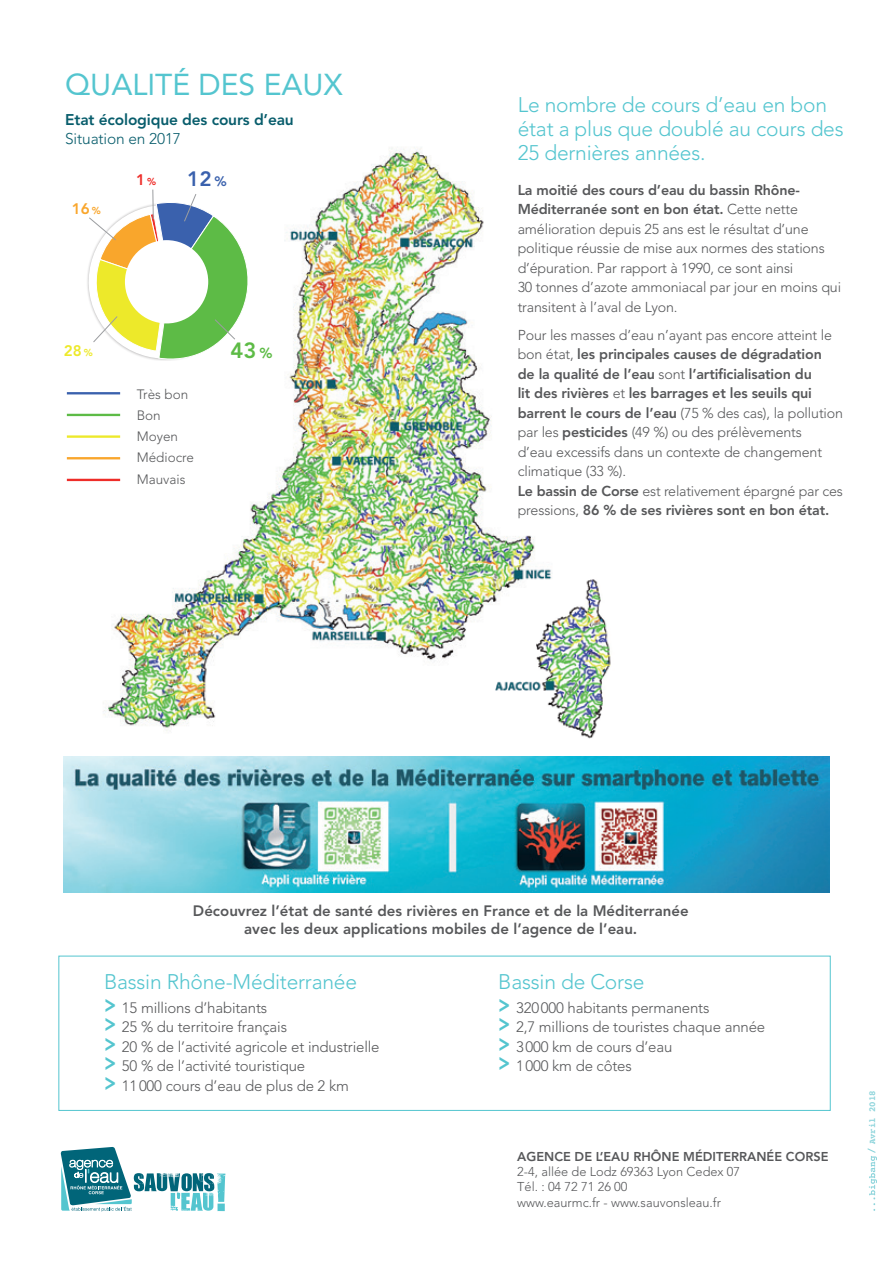
<style>
.page{position:relative;width:893px;height:1263px;background:#fff}
.page>*{position:absolute;margin:0;border:0;box-sizing:border-box;transform-origin:0 0}
.t1{font:30px "Avenir";color:#54c5cf}
.t2{font:800 21.9px "Avenir";color:#5dbb46}
.t3{font:300 21px/24px "Avenir";letter-spacing:-.01em;color:#54c5cf}
.t4{font:800 20.7px "Avenir";color:#3a61ad}
.t5{font:800 15.45px "Avenir";letter-spacing:-.01em;color:#085d6c}
.t6{font:300 15.45px "Avenir";letter-spacing:-.01em;color:#085d6c}
.t7{font:800 15.15px "Avenir";color:#f9a62c}
.t8{font:800 15.15px "Avenir";color:#ede92a}
.t9{font:800 15.15px "Avenir";color:#ee2d29}
.t10{font:300 15px/19.5px "Avenir";letter-spacing:-.01em;color:#57585a}
.t11{font:800 15px/18px "Avenir";color:#57585a;text-align:center}
.t12{font:300 14.25px/19.5px "Avenir";letter-spacing:-.01em;color:#57585a}
.t13{font:300 13.5px/21.1px "Avenir";color:#57585a}
.t14{font:300 12.75px/15.5px "Avenir";color:#57585a}
.t15{font:800 12.75px "Avenir";color:#57585a}
.t16{font:700 9px "Courier";color:#8dd4db}
.s1{font-size:10.05px}
.s2{font-size:13.65px}
.s3{font-size:14.4px}
.s4{font-weight:800}
.s5{font-weight:800;font-size:24.9px;color:#54c5cf}
</style>
<div class="page">
<img style="left:95px;top:147px;width:440px;height:584px">
<img style="left:483px;top:564px;width:147px;height:193px">
<div style="left:58px;top:956px;width:773px;height:155px;border:1px solid #54c5cf"></div>
<img style="left:63px;top:757px;width:766px;height:135px">
<svg style="left:61px;top:1147px;width:164px;height:64px"></svg>
<hr style="left:67px;top:392px;width:53px;height:2px;background:#3a61ad">
<hr style="left:67px;top:414px;width:53px;height:2px;background:#5dbb46">
<hr style="left:67px;top:435px;width:53px;height:3px;background:#ede92a">
<hr style="left:67px;top:457px;width:53px;height:2px;background:#f9a62c">
<hr style="left:67px;top:479px;width:53px;height:2px;background:#ee2d29">
<svg style="left:87px;top:189px;width:172px;height:177px"></svg>
<svg style="left:867px;top:1148px;width:10px;height:63px"></svg>
<h1 class="t1" style="left:65px;top:67px;width:279px">QUALITÉ DES EAUX</h1>
<p class="t5" style="left:65px;top:110px;width:230px">Etat écologique des cours d’eau</p>
<p class="t6" style="left:65px;top:129px;width:117px">Situation en 2017</p>
<p class="t7" style="left:72px;top:200px;width:31px">16<span class="s1">%</span></p>
<p class="t9" style="left:136px;top:171px;width:22px">1<span class="s1">%</span></p>
<h3 class="t4" style="left:187px;top:167px;width:41px">12<span class="s2">%</span></h3>
<p class="t8" style="left:64px;top:342px;width:31px">28<span class="s1">%</span></p>
<p class="t13" style="left:137px;top:384px;width:59px">Très bon<br>Bon<br>Moyen<br>Médiocre<br>Mauvais</p>
<h2 class="t2" style="left:231px;top:338px;width:43px">43<span class="s3">%</span></h2>
<h3 class="t3" style="left:518px;top:93px;width:327px">Le nombre de cours d’eau en bon état a plus que doublé au cours des<br>25 dernières années.</h3>
<p class="t12" style="left:518px;top:180px;width:325px"><span class="s4">La moitié des cours d’eau du bassin Rhône-Méditerranée sont en bon état.</span> Cette nette amélioration depuis 25 ans est le résultat d’une politique réussie de mise aux normes des stations d’épuration. Par rapport à 1990, ce sont ainsi<br>30 tonnes d’azote ammoniacal par jour en moins qui transitent à l’aval de Lyon.</p>
<p class="t12" style="left:518px;top:325px;width:327px">Pour les masses d’eau n’ayant pas encore atteint le bon état, <span class="s4">les principales causes de dégradation<br>de la qualité de l’eau</span> sont <span class="s4">l’artificialisation du<br>lit des rivières</span> et <span class="s4">les barrages et les seuils qui barrent le cours de l’eau</span> (75 % des cas), la pollution par les <span class="s4">pesticides</span> (49 %) ou des prélèvements<br>d’eau excessifs dans un contexte de changement climatique (33 %).<br><span class="s4">Le bassin de Corse</span> est relativement épargné par ces pressions, <span class="s4">86 % de ses rivières sont en bon état.</span></p>
<p class="t11" style="left:193px;top:902px;width:497px">Découvrez l’état de santé des rivières en France et de la Méditerranée avec les deux applications mobiles de l’agence de l’eau.</p>
<h3 class="t3" style="left:104px;top:969px;width:254px">Bassin Rhône-Méditerranée</h3>
<p class="t10" style="left:104px;top:998px;width:277px"><span class="s5">&gt;</span> 15 millions d’habitants<br><span class="s5">&gt;</span> 25 % du territoire français<br><span class="s5">&gt;</span> 20 % de l’activité agricole et industrielle <span class="s5">&gt;</span> 50 % de l’activité touristique<br><span class="s5">&gt;</span> 11000 cours d’eau de plus de 2 km</p>
<h3 class="t3" style="left:498px;top:969px;width:148px">Bassin de Corse</h3>
<p class="t10" style="left:498px;top:998px;width:268px"><span class="s5">&gt;</span> 320000 habitants permanents<br><span class="s5">&gt;</span> 2,7 millions de touristes chaque année <span class="s5">&gt;</span> 3000 km de cours d’eau<br><span class="s5">&gt;</span> 1000 km de côtes</p>
<p class="t15" style="left:517px;top:1148px;width:313px">AGENCE DE L’EAU RHÔNE MÉDITERRANÉE CORSE</p>
<p class="t14" style="left:517px;top:1164px;width:224px">2-4, allée de Lodz 69363 Lyon Cedex 07<br>Tél. : 04 72 71 26 00<br>www.eaurmc.fr - www.sauvonsleau.fr</p>
<p class="t16" style="left:865px;top:1144px;width:55px;rotate:-90deg">Avril 2018</p>
</div>
